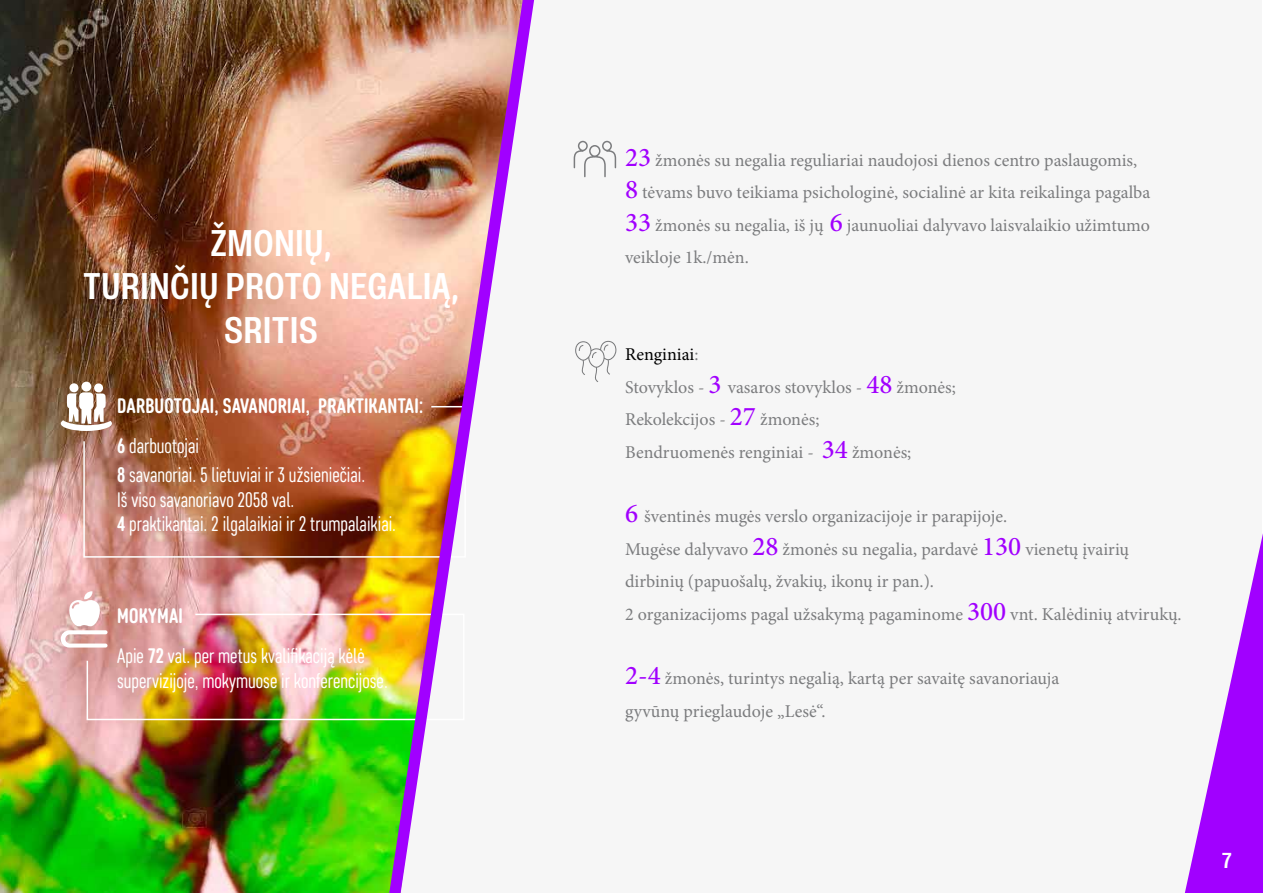
<style>
.page{position:relative;width:1263px;height:893px;background:#fff}
.page>*{position:absolute;margin:0;border:0;box-sizing:border-box;transform-origin:0 0}
.t1{font:500 36px/43.2px "Rude Condensed";letter-spacing:.025em;color:#fff;text-align:center}
.t2{font:21px/29.4px "Core Sans DS37 Cn";color:#fff}
.t3{font:700 21px "Core Sans DS57 Cn";letter-spacing:.01em;color:#fff}
.t4{font:500 21px "Rude Condensed";color:#fff}
.t5{font:18px/32.4px "Minion Pro";color:#7b7c7e}
.s1{font-family:"Core Sans DS57 Cn";font-weight:700}
.s2{font-weight:500;font-size:27px;color:#a100ff}
.s3{color:#000}
</style>
<div class="page">
<div style="left:0;top:0;width:1261px;height:893px;background:#f6f6f6"></div>
<img style="left:0;top:0;width:389px;height:893px">
<img style="left:83px;top:405px;width:306px;height:153px">
<div style="left:81px;top:382px;width:10px;height:9px;background:#fff;border-radius:50%"></div>
<div style="left:94px;top:383px;width:9px;height:9px;background:#fff;border-radius:50%"></div>
<div style="left:70px;top:383px;width:8px;height:9px;background:#fff;border-radius:50%"></div>
<svg style="left:61px;top:392px;width:51px;height:39px"></svg>
<img style="left:61px;top:591px;width:328px;height:130px">
<svg style="left:573px;top:140px;width:44px;height:38px"></svg>
<svg style="left:575px;top:341px;width:41px;height:41px"></svg>
<img style="left:389px;top:0;width:145px;height:893px">
<svg style="left:1185px;top:533px;width:78px;height:360px"></svg>
<h1 class="t1" style="left:83px;top:222px;width:377px">ŽMONIŲ,<br>TURINČIŲ PROTO NEGALIĄ,<br>SRITIS</h1>
<p class="t3" style="left:117px;top:392px;width:307px">DARBUOTOJAI, SAVANORIAI, PRAKTIKANTAI:</p>
<p class="t2" style="left:117px;top:430px;width:250px"><span class="s1">6</span> darbuotojai<br><span class="s1">8</span> savanoriai. 5 lietuviai ir 3 užsieniečiai.</p>
<p class="t2" style="left:117px;top:488px;width:280px;line-height:23.5px">Iš viso savanoriavo 2058 val.<br><span class="s1">4</span> praktikantai. 2 ilgalaikiai ir 2 trumpalaikiai.</p>
<p class="t3" style="left:117px;top:603px;width:67px">MOKYMAI</p>
<p class="t2" style="left:117px;top:643px;width:272px;line-height:25.2px">Apie <span class="s1">72</span> val. per metus kvalifikaciją kėlė supervizijoje, mokymuose ir konferencijose.</p>
<p class="t5" style="left:625px;top:144px;width:527px"><span class="s2">23</span> žmonės su negalia reguliariai naudojosi dienos centro paslaugomis, <span class="s2">8</span> tėvams buvo teikiama psichologinė, socialinė ar kita reikalinga pagalba <span class="s2">33</span> žmonės su negalia, iš jų <span class="s2">6</span> jaunuoliai dalyvavo laisvalaikio užimtumo veikloje 1k./mėn.</p>
<p class="t5" style="left:625px;top:339px;width:332px"><span class="s3">Renginiai</span>:<br>Stovyklos - <span class="s2">3</span> vasaros stovyklos - <span class="s2">48</span> žmonės;<br>Rekolekcijos - <span class="s2">27</span> žmonės;<br>Bendruomenės renginiai - <span class="s2">34</span> žmonės;</p>
<p class="t5" style="left:625px;top:501px;width:558px"><span class="s2">6</span> šventinės mugės verslo organizacijoje ir parapijoje.<br>Mugėse dalyvavo <span class="s2">28</span> žmonės su negalia, pardavė <span class="s2">130</span> vienetų įvairių dirbinių (papuošalų, žvakių, ikonų ir pan.).<br>2 organizacijoms pagal užsakymą pagaminome <span class="s2">300</span> vnt. Kalėdinių atvirukų.</p>
<p class="t5" style="left:625px;top:663px;width:436px"><span class="s2">2-4</span> žmonės, turintys negalią, kartą per savaitę savanoriauja gyvūnų prieglaudoje „Lesė“.</p>
<p class="t4" style="left:1222px;top:848px;width:11px">7</p>
</div>
